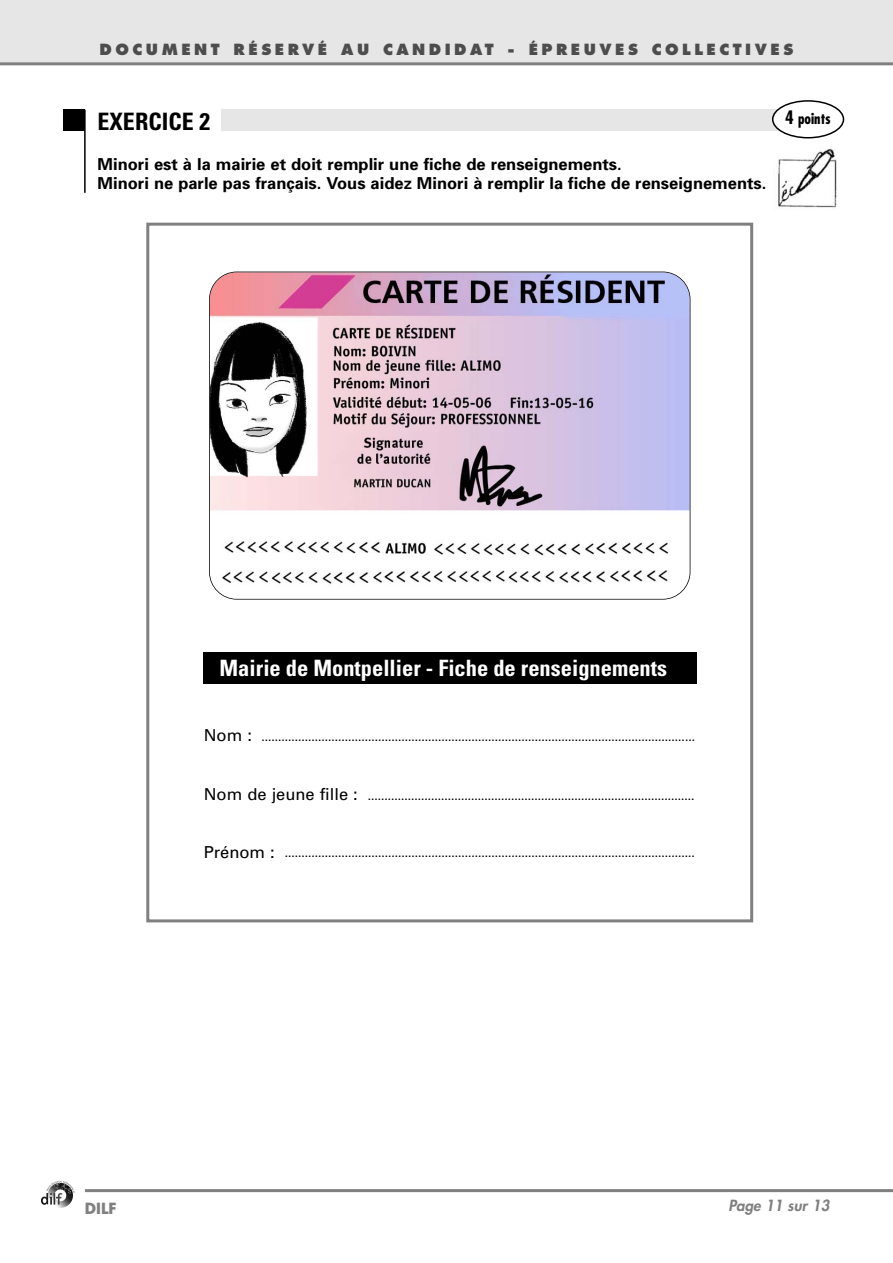
<style>
.page{position:relative;width:893px;height:1263px;background:#fff}
.page>*{position:absolute;margin:0;border:0;box-sizing:border-box;transform-origin:0 0}
.t1{font:700 condensed 24px "Univers";color:#000}
.t2{font:700 condensed 22.5px "Univers";color:#fff}
.t3{font:700 16.5px/19.5px "Univers";color:#000}
.t4{font:16.5px "Univers";color:#000}
.t5{font:800 15px "Futura";letter-spacing:.235em;color:#4d4d4d}
.t6{font:italic 800 15px "Futura";color:#808080}
.t7{font:700 condensed 15px "Futura";color:#000}
.t8{font:700 15px "Futura";color:#808080}
.t9{font:12px "Univers";color:#000}
.s1{font-size:18px}
.s2{font-size:16.5px}
</style>
<div class="page">
<div style="left:0;top:0;width:892px;height:64px;background:#e6e6e6"></div>
<hr style="left:85px;top:1189px;width:807px;height:3px;background:#808080">
<hr style="left:0;top:62px;width:892px;height:3px;background:#808080">
<img style="left:41px;top:1180px;width:34px;height:28px">
<div style="left:221px;top:110px;width:587px;height:21px;background:#e6e6e6"></div>
<svg style="left:772px;top:100px;width:72px;height:38px"></svg>
<div style="left:64px;top:110px;width:21px;height:21px;background:#000"></div>
<hr style="left:84px;top:110px;width:2px;height:83px;background:#000">
<img style="left:778px;top:148px;width:59px;height:60px">
<div style="left:146px;top:223px;width:607px;height:699px;border:3px solid #808080"></div>
<img style="left:210px;top:272px;width:479px;height:327px;border-radius:27px">
<div style="left:209px;top:272px;width:481px;height:328px;border:2px solid #000;border-radius:28px"></div>
<div style="left:203px;top:653px;width:493px;height:31px;background:#000"></div>
<p class="t5" style="left:100px;top:43px;width:695px">DOCUMENT RÉSERVÉ AU CANDIDAT - ÉPREUVES COLLECTIVES</p>
<h1 class="t1" style="left:98px;top:112px;width:114px">EXERCICE 2</h1>
<h3 class="t3" style="left:98px;top:156px;width:670px">Minori est à la mairie et doit remplir une fiche de renseignements.<br>Minori ne parle pas français. Vous aidez Minori à remplir la fiche de renseignements.</h3>
<p class="t7" style="left:785px;top:112px;width:47px"><span class="s1">4</span> points</p>
<h2 class="t2" style="left:219px;top:660px;width:449px">Mairie de Montpellier - Fiche de renseignements</h2>
<h3 class="t4" style="left:204px;top:730px;width:50px">Nom :</h3>
<p class="t9" style="left:261px;top:733px;width:435px">..................................................................................................................................</p>
<h3 class="t4" style="left:204px;top:788px;width:155px">Nom de jeune fille :</h3>
<p class="t9" style="left:368px;top:791px;width:328px">..................................................................................................</p>
<p class="t9" style="left:204px;top:848px;width:492px"><span class="s2">Prénom :</span> ...........................................................................................................................</p>
<p class="t8" style="left:85px;top:1201px;width:33px">DILF</p>
<p class="t6" style="left:728px;top:1198px;width:102px">Page 11 sur 13</p>
</div>
